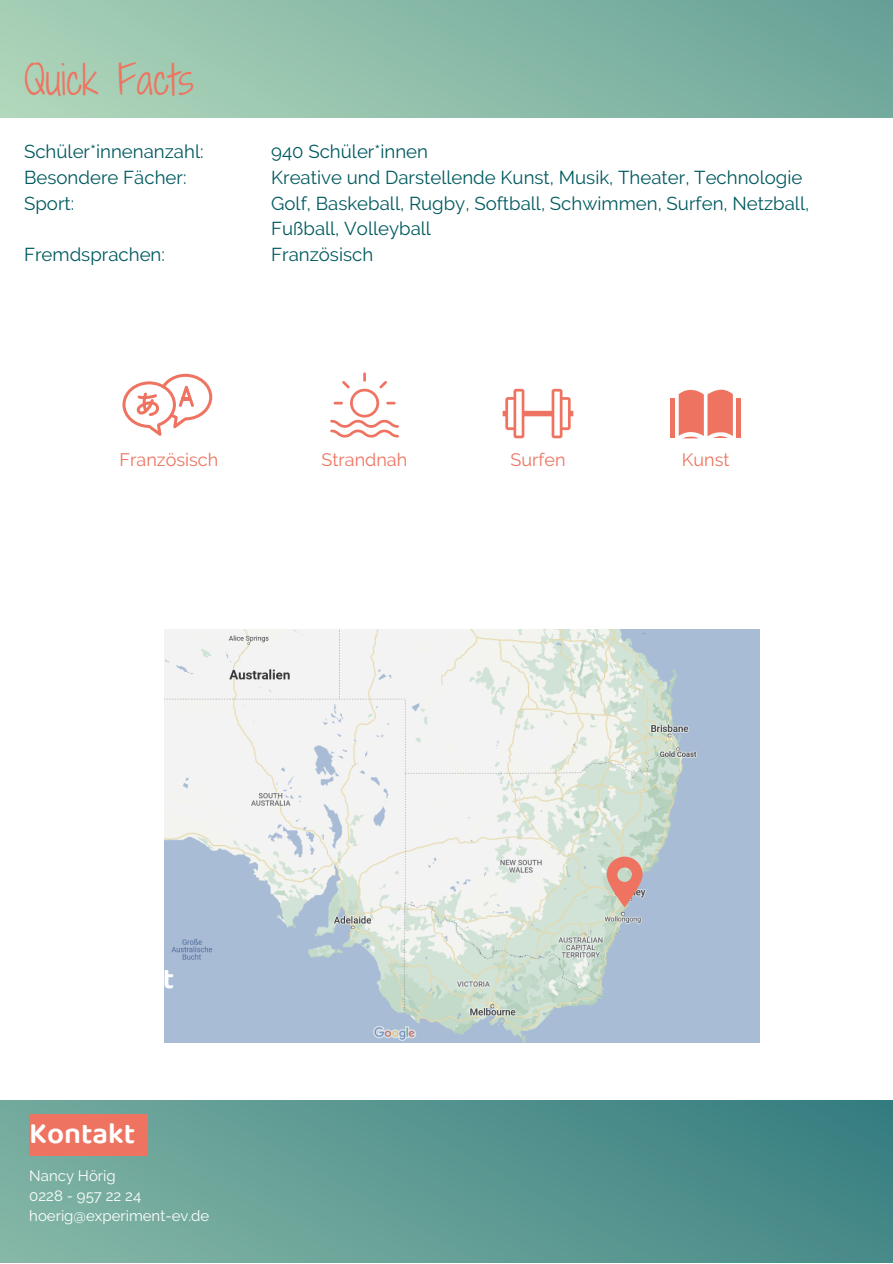
<style>
.page{position:relative;width:893px;height:1264px;background:#fff}
.page>*{position:absolute;margin:0;border:0;box-sizing:border-box;transform-origin:0 0}
.t1{font:39px "Shadows Into Light Two";color:#ee7461}
.t2{font:600 30px "Baloo Tamma 2";color:#fff}
.t3{font:18.6px/25.7px "Raleway";color:#005a5f}
.t4{font:18px "Raleway";color:#ee7461}
.t5{font:15px "Raleway";color:#fff}
</style>
<div class="page">
<img style="left:165px;top:630px;width:594px;height:412px">
<svg style="left:606px;top:856px;width:36px;height:51px;background:#d99c8e"></svg>
<div style="left:0;top:0;width:892px;height:118px;background:linear-gradient(to right,#acd3b8,#6ca59a)"></div>
<div style="left:0;top:1099px;width:892px;height:163px;background:linear-gradient(to right,#7fb1a2,#3c8284)"></div>
<div style="left:29px;top:1113px;width:119px;height:42px;background:#ee7461"></div>
<svg style="left:122px;top:374px;width:90px;height:62px"></svg>
<svg style="left:502px;top:389px;width:71px;height:49px"></svg>
<hr style="left:670px;top:398px;width:4px;height:40px;background:#ee7461">
<svg style="left:678px;top:389px;width:54px;height:49px"></svg>
<div style="left:736px;top:398px;width:5px;height:40px;background:#ee7461"></div>
<svg style="left:330px;top:372px;width:69px;height:65px"></svg>
<p class="t1" style="left:24px;top:51px;width:171px">Quick Facts</p>
<p class="t3" style="left:24px;top:139px;width:181px">Schüler*innenanzahl:</p>
<p class="t3" style="left:24px;top:164px;width:164px">Besondere Fächer:</p>
<p class="t3" style="left:24px;top:190px;width:52px">Sport:</p>
<p class="t3" style="left:24px;top:241px;width:142px">Fremdsprachen:</p>
<p class="t3" style="left:271px;top:139px;width:158px">940 Schüler*innen</p>
<p class="t3" style="left:271px;top:164px;width:532px">Kreative und Darstellende Kunst, Musik, Theater, Technologie</p>
<p class="t3" style="left:271px;top:190px;width:539px">Golf, Baskeball, Rugby, Softball, Schwimmen, Surfen, Netzball,<br>Fußball, Volleyball</p>
<p class="t3" style="left:271px;top:241px;width:104px">Französisch</p>
<p class="t4" style="left:120px;top:449px;width:100px">Französisch</p>
<p class="t4" style="left:321px;top:449px;width:87px">Strandnah</p>
<p class="t4" style="left:510px;top:449px;width:56px">Surfen</p>
<p class="t4" style="left:682px;top:449px;width:49px">Kunst</p>
<p class="t2" style="left:29px;top:1114px;width:108px">Kontakt</p>
<p class="t5" style="left:29px;top:1166px;width:88px">Nancy Hörig</p>
<p class="t5" style="left:29px;top:1186px;width:113px">0228 - 957 22 24</p>
<p class="t5" style="left:29px;top:1207px;width:182px">hoerig@experiment-ev.de</p>
</div>
